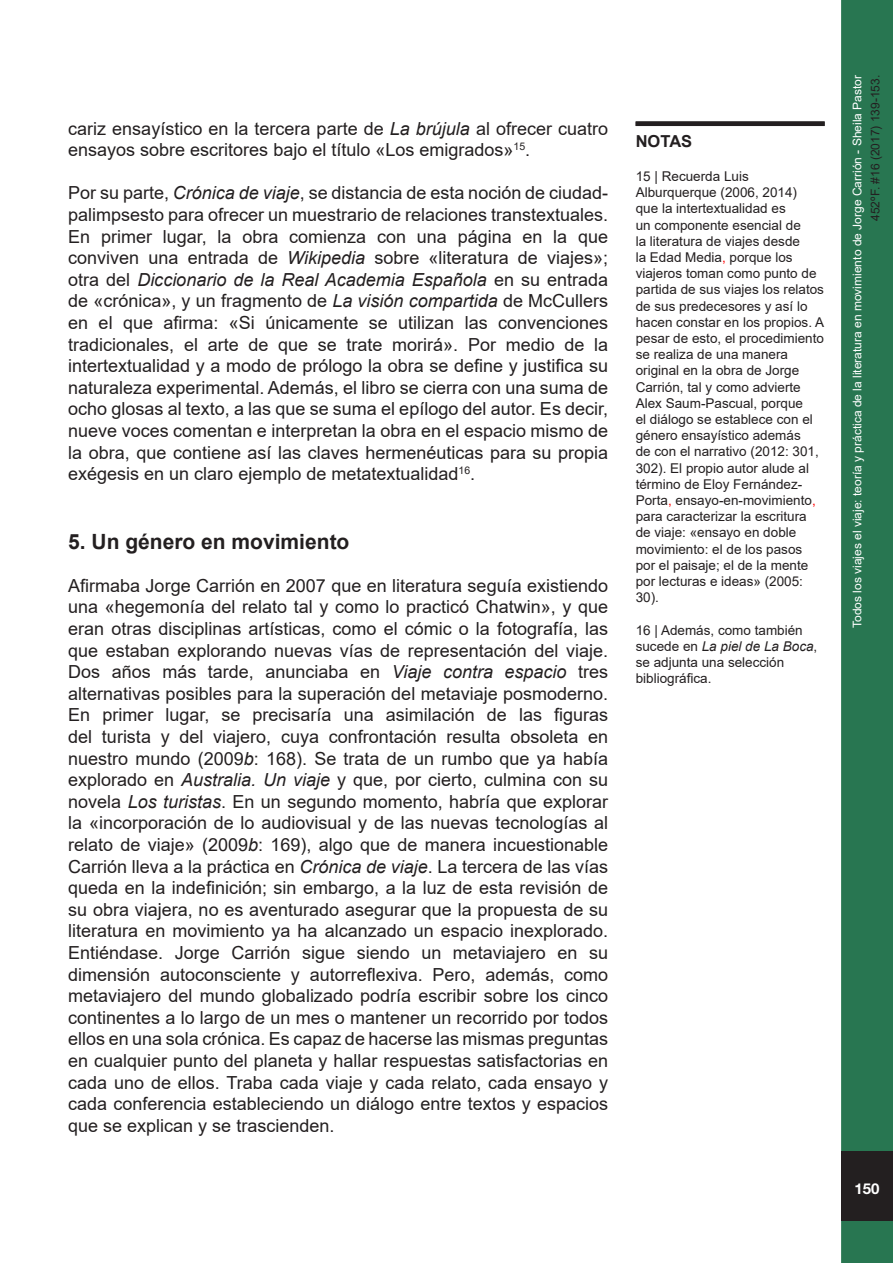
<style>
.page{position:relative;width:893px;height:1263px;background:#fff}
.page>*{position:absolute;margin:0;border:0;box-sizing:border-box;transform-origin:0 0}
.t1{font:700 21px "Arial";color:#231f20}
.t2{font:18px/21.6px "Arial";color:#231f20;text-align:justify}
.Estilo_de_párrafo_1{font:700 16.5px "Arial";color:#231f20}
.t3{font:700 15px "Helvetica Neue";color:#fff}
.Estilo_de_párrafo_1-2{font:13.5px/16.2px "Arial";color:#231f20}
.t4{font:12px "Arial";color:#fff}
.t5{font:12px "Arial";color:#231f20}
.s1{font-style:italic}
.s2{color:#f00}
</style>
<div class="page">
<div style="left:843px;top:2px;width:48px;height:1259px;background:#287651"></div>
<div style="left:841px;top:0;width:52px;height:1263px;border:3px solid #287651"></div>
<div style="left:841px;top:1151px;width:52px;height:70px;background:#231f20"></div>
<div style="left:636px;top:121px;width:189px;height:5px;background:#231f20"></div>
<p class="t2" style="left:68px;top:117px;width:541px">cariz ensayístico en la tercera parte de <span class="s1">La brújula</span> al ofrecer cuatro ensayos sobre escritores bajo el título «Los emigrados»<sup>15</sup>.</p>
<p class="t2" style="left:68px;top:182px;width:541px">Por su parte, <span class="s1">Crónica de viaje</span>, se distancia de esta noción de ciudad&shy;palimpsesto para ofrecer un muestrario de relaciones transtextuales.<br>En primer lugar, la obra comienza con una página en la que conviven una entrada de <span class="s1">Wikipedia</span> sobre «literatura de viajes»; otra del <span class="s1">Diccionario de la Real Academia Española</span> en su entrada de «crónica», y un fragmento de <span class="s1">La visión compartida</span> de McCullers en el que afirma: «Si únicamente se utilizan las convenciones tradicionales, el arte de que se trate morirá». Por medio de la intertextualidad y a modo de prólogo la obra se define y justifica su naturaleza experimental. Además, el libro se cierra con una suma de ocho glosas al texto, a las que se suma el epílogo del autor. Es decir, nueve voces comentan e interpretan la obra en el espacio mismo de la obra, que contiene así las claves hermenéuticas para su propia exégesis en un claro ejemplo de metatextualidad<sup>16</sup>.</p>
<p class="t1" style="left:68px;top:526px;width:283px">5. Un género en movimiento</p>
<p class="t2" style="left:68px;top:574px;width:541px">Afirmaba Jorge Carrión en 2007 que en literatura seguía existiendo una «hegemonía del relato tal y como lo practicó Chatwin», y que eran otras disciplinas artísticas, como el cómic o la fotografía, las que estaban explorando nuevas vías de representación del viaje.<br>Dos años más tarde, anunciaba en <span class="s1">Viaje contra espacio</span> tres alternativas posibles para la superación del metaviaje posmoderno.<br>En primer lugar, se precisaría una asimilación de las figuras del turista y del viajero, cuya confrontación resulta obsoleta en nuestro mundo (2009<span class="s1">b</span>: 168). Se trata de un rumbo que ya había explorado en <span class="s1">Australia. Un viaje</span> y que, por cierto, culmina con su novela <span class="s1">Los turistas</span>. En un segundo momento, habría que explorar la «incorporación de lo audiovisual y de las nuevas tecnologías al relato de viaje» (2009<span class="s1">b</span>: 169), algo que de manera incuestionable Carrión lleva a la práctica en <span class="s1">Crónica de viaje</span>. La tercera de las vías queda en la indefinición; sin embargo, a la luz de esta revisión de su obra viajera, no es aventurado asegurar que la propuesta de su literatura en movimiento ya ha alcanzado un espacio inexplorado.<br>Entiéndase. Jorge Carrión sigue siendo un metaviajero en su dimensión autoconsciente y autorreflexiva. Pero, además, como metaviajero del mundo globalizado podría escribir sobre los cinco continentes a lo largo de un mes o mantener un recorrido por todos ellos en una sola crónica. Es capaz de hacerse las mismas preguntas en cualquier punto del planeta y hallar respuestas satisfactorias en cada uno de ellos. Traba cada viaje y cada relato, cada ensayo y cada conferencia estableciendo un diálogo entre textos y espacios que se explican y se trascienden.</p>
<p class="Estilo_de_párrafo_1" style="left:636px;top:129px;width:58px">NOTAS</p>
<p class="Estilo_de_párrafo_1-2" style="left:636px;top:168px;width:190px">15 | Recuerda Luis<br>Alburquerque (2006, 2014)<br>que la intertextualidad es<br>un componente esencial de<br>la literatura de viajes desde<br>la Edad Media<span class="s2">,</span> porque los viajeros toman como punto de partida de sus viajes los relatos de sus predecesores y así lo hacen constar en los propios. A pesar de esto, el procedimiento se realiza de una manera original en la obra de Jorge<br>Carrión, tal y como advierte<br>Alex Saum-Pascual, porque<br>el diálogo se establece con el género ensayístico además<br>de con el narrativo (2012: 301,<br>302). El propio autor alude al término de Eloy Fernández-<br>Porta<span class="s2">,</span> ensayo-en-movimiento<span class="s2">, </span>para caracterizar la escritura de viaje: «ensayo en doble movimiento: el de los pasos por el paisaje; el de la mente por lecturas e ideas» (2005:<br>30).</p>
<p class="Estilo_de_párrafo_1-2" style="left:636px;top:622px;width:183px">16 | Además, como también sucede en <span class="s1">La piel de La Boca</span>, se adjunta una selección bibliográfica.</p>
<p class="t4" style="left:849px;top:628px;width:555px;rotate:-90deg">Todos los viajes el viaje: teoría y práctica de la literatura en movimiento de Jorge Carrión - Sheila Pastor</p>
<p class="t5" style="left:867px;top:221px;width:147px;rotate:-90deg">452ºF. #16 (2017) 139-153.</p>
<p class="t3" style="left:854px;top:1179px;width:27px">150</p>
</div>
